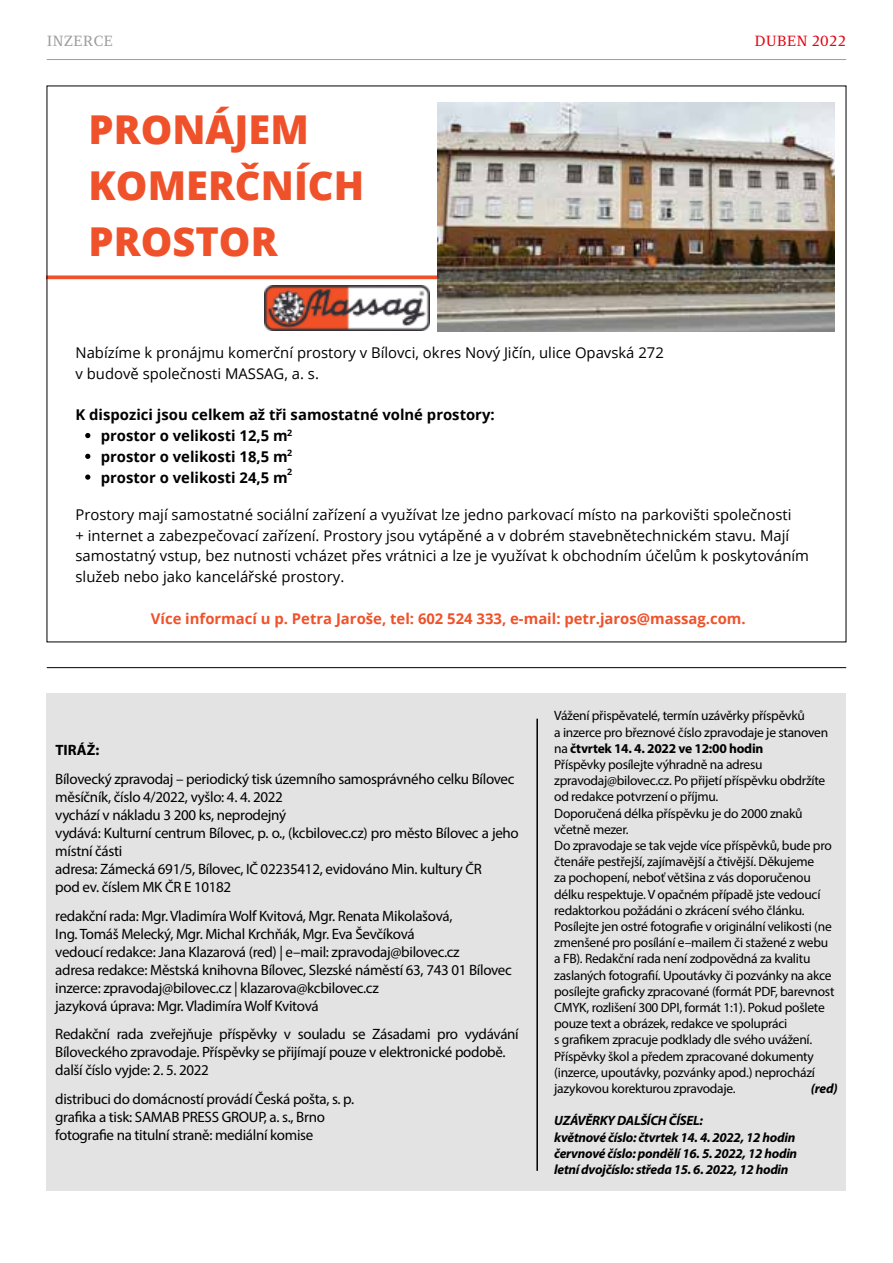
<style>
.page{position:relative;width:893px;height:1263px;background:#fff}
.page>*{position:absolute;margin:0;border:0;box-sizing:border-box;transform-origin:0 0}
.t1{font:800 39.75px/55.7px "Open Sans";color:#ef522a}
.t2{font:15px/18px "Myriad Pro";letter-spacing:-.02em;color:#000}
.t3{font:15px "Clara Serif";color:#e30613}
.t4{font:15px "Clara Serif";color:#9d9d9c}
.t5{font:700 15px "Myriad Pro";letter-spacing:.005em;color:#000}
.t6{font:14.85px/20.9px "Open Sans";color:#000}
.t7{font:700 14.85px/20.9px "Open Sans";color:#000;text-align:justify}
.t8{font:700 14.85px "Open Sans";color:#ef522a}
.t9{font:13.5px/16.2px "Myriad Pro";letter-spacing:-.02em;color:#000}
.t10{font:italic 700 13.5px/16.2px "Myriad Pro";letter-spacing:-.02em;color:#000}
.t11{font:700 8.85px/19.2px "Open Sans";color:#000}
.s1{font-weight:700}
</style>
<div class="page">
<hr style="left:47px;top:59px;width:799px;height:1px;background:#9d9d9c">
<div style="left:47px;top:693px;width:799px;height:498px;background:#e3e3e3"></div>
<hr style="left:47px;top:667px;width:799px;height:1px;background:#000">
<svg style="left:49px;top:275px;width:389px;height:4px;background:#f06643"></svg>
<img style="left:438px;top:103px;width:396px;height:228px">
<img style="left:264px;top:286px;width:165px;height:45px">
<svg style="left:85px;top:433px;width:5px;height:5px"></svg>
<svg style="left:85px;top:454px;width:5px;height:5px"></svg>
<svg style="left:85px;top:474px;width:5px;height:6px"></svg>
<hr style="left:536px;top:719px;width:2px;height:452px;background:#000">
<p class="t4" style="left:47px;top:33px;width:68px">INZERCE</p>
<h1 class="t1" style="left:89px;top:100px;width:277px">PRONÁJEM<br>KOMERČNÍCH<br>PROSTOR</h1>
<p class="t6" style="left:76px;top:342px;width:590px">Nabízíme k pronájmu komerční prostory v Bílovci, okres Nový Jičín, ulice Opavská 272 v budově společnosti MASSAG, a. s.</p>
<p class="t7" style="left:76px;top:404px;width:421px">K dispozici jsou celkem až tři samostatné volné prostory:</p>
<p class="t11" style="left:287px;top:423px;width:7px">2</p>
<p class="t11" style="left:287px;top:443px;width:7px">2<br>2</p>
<p class="t7" style="left:101px;top:425px;width:189px">prostor o velikosti 12,5 m prostor o velikosti 18,5 m prostor o velikosti 24,5 m</p>
<p class="t3" style="left:754px;top:33px;width:93px">DUBEN 2022</p>
<p class="t6" style="left:76px;top:504px;width:735px">Prostory mají samostatné sociální zařízení a využívat lze jedno parkovací místo na parkovišti společnosti<br>+ internet a zabezpečovací zařízení. Prostory jsou vytápěné a v dobrém stavebnětechnickém stavu. Mají samostatný vstup, bez nutnosti vcházet přes vrátnici a lze je využívat k obchodním účelům k poskytováním služeb nebo jako kancelářské prostory.</p>
<p class="t8" style="left:151px;top:608px;width:596px">Více informací u p. Petra Jaroše, tel: 602 524 333, e-mail: petr.jaros@massag.com.</p>
<p class="t5" style="left:55px;top:741px;width:45px">TIRÁŽ:</p>
<p class="t2" style="left:55px;top:770px;width:465px">Bílovecký zpravodaj – periodický tisk územního samosprávného celku Bílovec měsíčník, číslo 4/2022, vyšlo: 4. 4. 2022<br>vychází v nákladu 3 200 ks, neprodejný<br>vydává: Kulturní centrum Bílovec, p. o., (kcbilovec.cz) pro město Bílovec a jeho místní části<br>adresa: Zámecká 691/5, Bílovec, IČ 02235412, evidováno Min. kultury ČR<br>pod ev. číslem MK ČR E 10182</p>
<p class="t2" style="left:55px;top:906px;width:458px">redakční rada: Mgr. Vladimíra Wolf Kvitová, Mgr. Renata Mikolašová,<br>Ing. Tomáš Melecký, Mgr. Michal Krchňák, Mgr. Eva Ševčíková<br>vedoucí redakce: Jana Klazarová (red) | e–mail: zpravodaj@bilovec.cz<br>adresa redakce: Městská knihovna Bílovec, Slezské náměstí 63, 743 01 Bílovec inzerce: zpravodaj@bilovec.cz | klazarova@kcbilovec.cz<br>jazyková úprava: Mgr. Vladimíra Wolf Kvitová</p>
<p class="t2" style="left:55px;top:1025px;width:465px">Redakční rada zveřejňuje příspěvky v souladu se Zásadami pro vydávání<br>Bíloveckého zpravodaje. Příspěvky se přijímají pouze v elektronické podobě. další číslo vyjde: 2. 5. 2022</p>
<p class="t2" style="left:55px;top:1090px;width:300px">distribuci do domácností provádí Česká pošta, s. p. grafika a tisk: SAMAB PRESS GROUP, a. s., Brno fotografie na titulní straně: mediální komise</p>
<p class="t9" style="left:554px;top:707px;width:282px">Vážení přispěvatelé, termín uzávěrky příspěvků<br>a inzerce pro březnové číslo zpravodaje je stanoven na <span class="s1">čtvrtek 14. 4. 2022 ve 12:00 hodin<br></span>Příspěvky posílejte výhradně na adresu zpravodaj@bilovec.cz. Po přijetí příspěvku obdržíte od redakce potvrzení o příjmu.<br>Doporučená délka příspěvku je do 2000 znaků včetně mezer.<br>Do zpravodaje se tak vejde více příspěvků, bude pro čtenáře pestřejší, zajímavější a čtivější. Děkujeme<br>za pochopení, neboť většina z vás doporučenou délku respektuje. V opačném případě jste vedoucí redaktorkou požádáni o zkrácení svého článku.<br>Posílejte jen ostré fotografie v originální velikosti (ne zmenšené pro posílání e–mailem či stažené z webu a FB). Redakční rada není zodpovědná za kvalitu zaslaných fotografií. Upoutávky či pozvánky na akce posílejte graficky zpracované (formát PDF, barevnost CMYK, rozlišení 300 DPI, formát 1:1). Pokud pošlete pouze text a obrázek, redakce ve spolupráci<br>s grafikem zpracuje podklady dle svého uvážení.<br>Příspěvky škol a předem zpracované dokumenty (inzerce, upoutávky, pozvánky apod.) neprochází jazykovou korekturou zpravodaje.</p>
<p class="t10" style="left:811px;top:1080px;width:28px">(red)</p>
<p class="t10" style="left:554px;top:1112px;width:245px">UZÁVĚRKY DALŠÍCH ČÍSEL:<br>květnové číslo: čtvrtek 14. 4. 2022, 12 hodin červnové číslo: pondělí 16. 5. 2022, 12 hodin letní dvojčíslo: středa 15. 6. 2022, 12 hodin</p>
</div>
